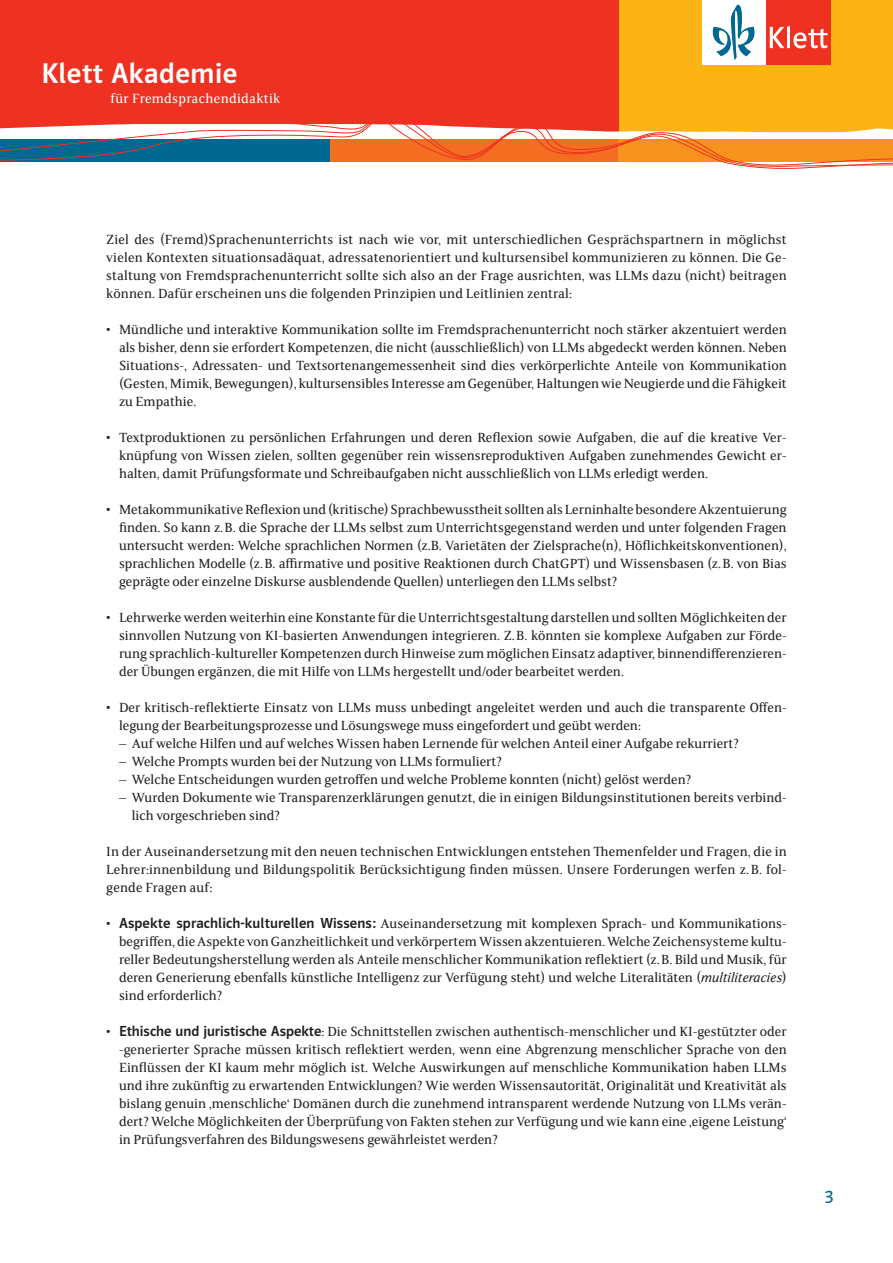
<style>
.page{position:relative;width:893px;height:1263px;background:#fff}
.page>*{position:absolute;margin:0;border:0;box-sizing:border-box;transform-origin:0 0}
.t1{font:500 28.8px "Polo CEF";letter-spacing:.02em;color:#fff}
.t2{font:18px "Polo CEF";color:#006991}
.t3{font:14.7px/18px "FS Sally Klett";color:#231f20;text-align:justify}
.t4{font:14.7px "FS Sally Klett";letter-spacing:.02em;color:#fff}
.s1{font-family:"Polo CEF";font-weight:500}
.s2{font-style:italic}
</style>
<div class="page">
<div style="left:618px;top:0;width:275px;height:133px;background:#fbb316"></div>
<div style="left:0;top:0;width:618px;height:133px;background:#ef3122"></div>
<svg style="left:0;top:110px;width:893px;height:57px"></svg>
<div style="left:702px;top:0;width:64px;height:65px;background:#fff"></div>
<div style="left:766px;top:0;width:64px;height:65px;background:#ef3122"></div>
<svg style="left:770px;top:26px;width:57px;height:22px"></svg>
<svg style="left:713px;top:4px;width:41px;height:56px"></svg>
<h1 class="t1" style="left:41px;top:56px;width:198px">Klett Akademie</h1>
<p class="t4" style="left:110px;top:89px;width:172px">für Fremdsprachendidaktik</p>
<p class="t3" style="left:106px;top:230px;width:682px">Ziel des (Fremd)Sprachenunterrichts ist nach wie vor, mit unterschiedlichen Gesprächspartnern in möglichst vielen Kontexten situationsadäquat, adressatenorientiert und kultursensibel kommunizieren zu können. Die Ge&shy;staltung von Fremdsprachenunterricht sollte sich also an der Frage ausrichten, was LLMs dazu (nicht) beitragen können. Dafür erscheinen uns die folgenden Prinzipien und Leitlinien zentral:</p>
<p class="t3" style="left:119px;top:320px;width:669px;text-indent:-13px">• Mündliche und interaktive Kommunikation sollte im Fremdsprachenunterricht noch stärker akzentuiert werden als bisher, denn sie erfordert Kompetenzen, die nicht (ausschließlich) von LLMs abgedeckt werden können. Neben Situations-, Adressaten- und Textsortenangemessenheit sind dies verkörperlichte Anteile von Kommunikation (Gesten, Mimik, Bewegungen), kultursensibles Interesse am Gegenüber, Haltungen wie Neugierde und die Fähigkeit zu Empathie.</p>
<p class="t3" style="left:119px;top:428px;width:669px;text-indent:-13px">• Textproduktionen zu persönlichen Erfahrungen und deren Reflexion sowie Aufgaben, die auf die kreative Ver&shy;knüpfung von Wissen zielen, sollten gegenüber rein wissensreproduktiven Aufgaben zunehmendes Gewicht er&shy;halten, damit Prüfungsformate und Schreibaufgaben nicht ausschließlich von LLMs erledigt werden.</p>
<p class="t3" style="left:119px;top:500px;width:669px;text-indent:-13px">• Metakommunikative Reflexion und (kritische) Sprachbewusstheit sollten als Lerninhalte besondere Akzentuierung finden. So kann z. B. die Sprache der LLMs selbst zum Unterrichtsgegenstand werden und unter folgenden Fragen untersucht werden: Welche sprachlichen Normen (z.B. Varietäten der Zielsprache(n), Höflichkeitskonventionen), sprachlichen Modelle (z. B. affirmative und positive Reaktionen durch ChatGPT) und Wissensbasen (z. B. von Bias geprägte oder einzelne Diskurse ausblendende Quellen) unterliegen den LLMs selbst?</p>
<p class="t3" style="left:119px;top:608px;width:669px;text-indent:-13px">• Lehrwerke werden weiterhin eine Konstante für die Unterrichtsgestaltung darstellen und sollten Möglichkeiten der sinnvollen Nutzung von KI-basierten Anwendungen integrieren. Z. B. könnten sie komplexe Aufgaben zur Förde&shy;rung sprachlich-kultureller Kompetenzen durch Hinweise zum möglichen Einsatz adaptiver, binnendifferenzieren&shy;der Übungen ergänzen, die mit Hilfe von LLMs hergestellt und/oder bearbeitet werden.</p>
<p class="t3" style="left:119px;top:698px;width:669px;text-indent:-13px">• Der kritisch-reflektierte Einsatz von LLMs muss unbedingt angeleitet werden und auch die transparente Offen&shy;legung der Bearbeitungsprozesse und Lösungswege muss eingefordert und geübt werden:</p>
<p class="t3" style="left:119px;top:734px;width:621px">– Auf welche Hilfen und auf welches Wissen haben Lernende für welchen Anteil einer Aufgabe rekurriert?</p>
<p class="t3" style="left:119px;top:752px;width:384px">– Welche Prompts wurden bei der Nutzung von LLMs formuliert?</p>
<p class="t3" style="left:119px;top:770px;width:574px">– Welche Entscheidungen wurden getroffen und welche Probleme konnten (nicht) gelöst werden?</p>
<p class="t3" style="left:132px;top:788px;width:656px;text-indent:-13px">– Wurden Dokumente wie Transparenzerklärungen genutzt, die in einigen Bildungsinstitutionen bereits verbind&shy;lich vorgeschrieben sind?</p>
<p class="t3" style="left:106px;top:842px;width:682px">In der Auseinandersetzung mit den neuen technischen Entwicklungen entstehen Themenfelder und Fragen, die in Lehrer:innenbildung und Bildungspolitik Berücksichtigung finden müssen. Unsere Forderungen werfen z. B. fol&shy;gende Fragen auf:</p>
<p class="t3" style="left:119px;top:914px;width:669px;text-indent:-13px">• <span class="s1">Aspekte sprachlich-kulturellen Wissens:</span> Auseinandersetzung mit komplexen Sprach- und Kommunikations&shy;begriffen, die Aspekte von Ganzheitlichkeit und verkörpertem Wissen akzentuieren. Welche Zeichensysteme kultu&shy;reller Bedeutungsherstellung werden als Anteile menschlicher Kommunikation reflektiert (z. B. Bild und Musik, für deren Generierung ebenfalls künstliche Intelligenz zur Verfügung steht) und welche Literalitäten (<span class="s2">multiliteracies</span>) sind erforderlich?</p>
<p class="t3" style="left:119px;top:1022px;width:669px;text-indent:-13px">• <span class="s1">Ethische und juristische Aspekte</span>: Die Schnittstellen zwischen authentisch-menschlicher und KI-gestützter oder -generierter Sprache müssen kritisch reflektiert werden, wenn eine Abgrenzung menschlicher Sprache von den Einflüssen der KI kaum mehr möglich ist. Welche Auswirkungen auf menschliche Kommunikation haben LLMs und ihre zukünftig zu erwartenden Entwicklungen? Wie werden Wissensautorität, Originalität und Kreativität als bislang genuin ‚menschliche‘ Domänen durch die zunehmend intransparent werdende Nutzung von LLMs verän&shy;dert? Welche Möglichkeiten der Überprüfung von Fakten stehen zur Verfügung und wie kann eine ‚eigene Leistung‘ in Prüfungsverfahren des Bildungswesens gewährleistet werden?</p>
<p class="t2" style="left:824px;top:1186px;width:11px">3</p>
</div>
